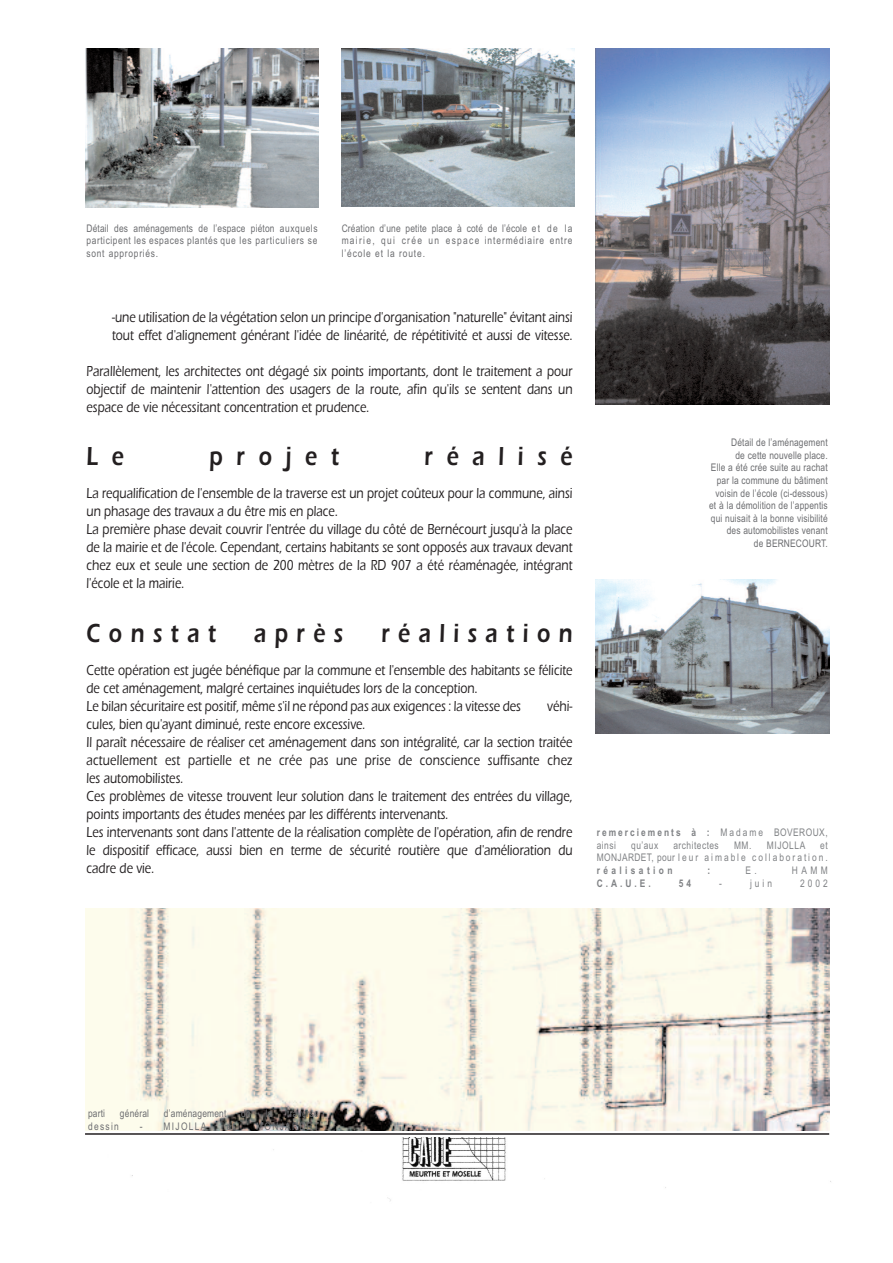
<style>
.page{position:relative;width:893px;height:1263px;background:#fff}
.page>*{position:absolute;margin:0;border:0;box-sizing:border-box;transform-origin:0 0}
.t1{font:600 27px "Eras ITC";letter-spacing:.39em;color:#231f20;scale:.8 1}
.t2{font:600 27px "Eras ITC";letter-spacing:.635em;color:#231f20;scale:.8 1}
.t3{font:500 15px/18px "Eras ITC";color:#231f20;scale:.8 1}
.t4{font:10.5px/12.6px "Arial MS";letter-spacing:.015em;color:#6c6d70;text-align:justify;scale:.8 1}
.t5{font:10.5px "Arial MS";letter-spacing:.065em;color:#808285;scale:.8 1}
.t6{font:10.5px "Arial Bold MS";letter-spacing:.24em;color:#808285;scale:.8 1}
.t7{font:10.5px/12.6px "Arial MS";letter-spacing:.235em;color:#808285;text-align:right;scale:.8 1}
.t8{font:10.5px "Arial MS";letter-spacing:.155em;color:#6c6d70;scale:.8 1}
.t9{font:10.5px "Arial Bold MS";letter-spacing:.4em;color:#808285;scale:.8 1}
.s1{font-family:"Arial MS"}
</style>
<div class="page">
<img style="left:132px;top:1138px;width:699px;height:63px">
<img style="left:342px;top:48px;width:232px;height:159px">
<img style="left:595px;top:48px;width:234px;height:356px">
<img style="left:85px;top:908px;width:744px;height:223px">
<img style="left:85px;top:49px;width:234px;height:158px">
<img style="left:595px;top:580px;width:234px;height:153px">
<hr style="left:85px;top:1133px;width:744px;height:2px;background:#231f20">
<div style="left:741px;top:1145px;width:46px;height:19px;background:#fff"></div>
<div style="left:665px;top:1142px;width:68px;height:23px;background:#fff"></div>
<div style="left:515px;top:1144px;width:21px;height:17px;background:#fff"></div>
<p class="t4" style="left:87px;top:222px;width:290px">Détail des aménagements de l’espace piéton auxquels participent les espaces plantés que les particuliers se sont appropriés.</p>
<p class="t4" style="left:342px;top:222px;width:290px">Création d’une petite place à coté de l’école et de la mairie, qui crée un espace intermédiaire entre l’école et la route.</p>
<p class="t3" style="left:112px;top:308px;width:577px">-une utilisation de la végétation selon un principe d'organisation "naturelle" évitant ainsi tout effet d'alignement générant l'idée de linéarité, de répétitivité et aussi de vitesse.</p>
<p class="t3" style="left:87px;top:362px;width:609px;text-align:justify">Parallèlement, les architectes ont dégagé six points importants, dont le traitement a pour objectif de maintenir l'attention des usagers de la route, afin qu'ils se sentent dans un espace de vie nécessitant concentration et prudence.</p>
<h1 class="t1" style="left:87px;top:440px;width:48px">L e</h1>
<h1 class="t1" style="left:209px;top:440px;width:164px">projet</h1>
<h1 class="t2" style="left:425px;top:440px;width:187px">réalisé</h1>
<p class="t3" style="left:87px;top:484px;width:609px">La requalification de l'ensemble de la traverse est un projet coûteux pour la commune, ainsi un phasage des travaux a du être mis en place.<br>La première phase devait couvrir l'entrée du village du côté de Bernécourt jusqu'à la place de la mairie et de l'école. Cependant, certains habitants se sont opposés aux travaux devant chez eux et seule une section de 200 mètres de la RD 907 a été réaménagée, intégrant l'école et la mairie.</p>
<h1 class="t1" style="left:87px;top:616px;width:163px">Constat</h1>
<h1 class="t1" style="left:254px;top:616px;width:113px">après</h1>
<h1 class="t1" style="left:381px;top:616px;width:241px">réalisation</h1>
<p class="t3" style="left:87px;top:661px;width:609px">Cette opération est jugée bénéfique par la commune et l'ensemble des habitants se félicite de cet aménagement, malgré certaines inquiétudes lors de la conception.<br>Le bilan sécuritaire est positif, même s'il ne répond pas aux exigences : la vitesse des</p>
<p class="t3" style="left:547px;top:697px;width:33px">véhi-</p>
<p class="t3" style="left:87px;top:715px;width:609px">cules, bien qu'ayant diminué, reste encore excessive.<br>Il paraît nécessaire de réaliser cet aménagement dans son intégralité, car la section traitée actuellement est partielle et ne crée pas une prise de conscience suffisante chez les automobilistes.<br>Ces problèmes de vitesse trouvent leur solution dans le traitement des entrées du village, points importants des études menées par les différents intervenants.<br>Les intervenants sont dans l'attente de la réalisation complète de l'opération, afin de rendre le dispositif efficace, aussi bien en terme de sécurité routière que d'amélioration du cadre de vie.</p>
<p class="t4" style="left:709px;top:436px;width:150px;text-align:right">Détail de l’aménagement<br>de cette nouvelle place.<br>Elle a été crée suite au rachat par la commune du bâtiment voisin de l’école (ci-dessous) et à la démolition de l’appentis qui nuisait à la bonne visibilité des automobilistes venant<br>de BERNECOURT.</p>
<p class="t6" style="left:597px;top:826px;width:290px">remerciements à : <span class="s1">Madame BOVEROUX,</span></p>
<p class="t5" style="left:597px;top:839px;width:25px">ainsi</p>
<p class="t5" style="left:631px;top:839px;width:35px">qu’aux</p>
<p class="t5" style="left:673px;top:839px;width:58px">architectes</p>
<p class="t5" style="left:734px;top:839px;width:91px">MM. MIJOLLA</p>
<p class="t7" style="left:597px;top:839px;width:290px">et<br>MONJARDET, pour leur aimable collaboration.</p>
<p class="t9" style="left:597px;top:864px;width:96px">réalisation</p>
<p class="t6" style="left:708px;top:864px;width:5px">:</p>
<p class="t5" style="left:745px;top:864px;width:16px">E .</p>
<p class="t5" style="left:792px;top:864px;width:46px">HAMM</p>
<p class="t6" style="left:597px;top:877px;width:69px">C.A.U.E.</p>
<p class="t6" style="left:679px;top:877px;width:17px">5 4</p>
<p class="t5" style="left:719px;top:877px;width:5px">-</p>
<p class="t5" style="left:750px;top:877px;width:29px">juin</p>
<p class="t5" style="left:800px;top:877px;width:36px">2002</p>
<p class="t4" style="left:88px;top:1107px;width:23px">parti</p>
<p class="t4" style="left:120px;top:1107px;width:38px">général</p>
<p class="t4" style="left:164px;top:1107px;width:80px">d’aménagement</p>
<p class="t4" style="left:241px;top:1107px;width:13px">de</p>
<p class="t4" style="left:266px;top:1107px;width:10px">la</p>
<p class="t4" style="left:287px;top:1107px;width:41px">traverse</p>
<p class="t4" style="left:88px;top:1120px;width:40px">dessin</p>
<p class="t8" style="left:140px;top:1120px;width:85px">- MIJOLLA</p>
<p class="t4" style="left:227px;top:1120px;width:12px">et</p>
<p class="t8" style="left:256px;top:1120px;width:80px">MONJARDET</p>
</div>
